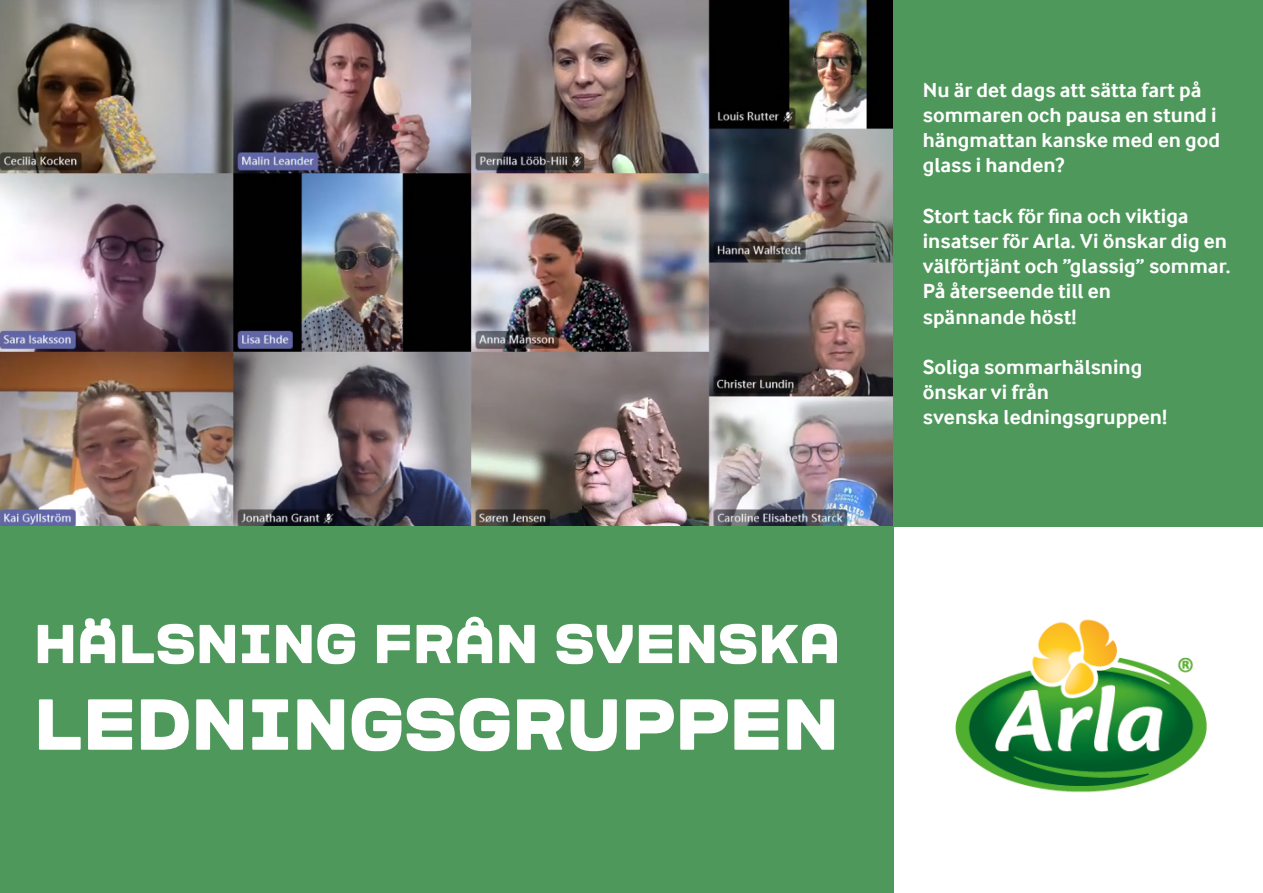
<style>
.page{position:relative;width:1263px;height:893px;background:#fff}
.page>*{position:absolute;margin:0;border:0;box-sizing:border-box;transform-origin:0 0}
.t1{font:72.15px "ARLASTRONG";color:#fff}
.t2{font:54.75px "ARLASTRONG";color:#fff}
.t3{font:700 21px/25.2px "Arla Inter Face W";color:#fff}
</style>
<div class="page">
<img style="left:0;top:0;width:894px;height:526px">
<div style="left:894px;top:0;width:369px;height:526px;background:#4e985b"></div>
<div style="left:0;top:526px;width:894px;height:367px;background:#4e985b"></div>
<img style="left:955px;top:619px;width:252px;height:174px">
<p class="t2" style="left:34px;top:617px;width:808px">HÄLSNING FRÅN SVENSKA</p>
<p class="t1" style="left:34px;top:688px;width:806px">LEDNINGSGRUPPEN</p>
<p class="t3" style="left:923px;top:77px;width:295px">Nu är det dags att sätta fart på sommaren och pausa en stund i</p>
<p class="t3" style="left:923px;top:128px;width:299px">hängmattan kanske med en god glass i handen?</p>
<p class="t3" style="left:923px;top:203px;width:309px">Stort tack för fina och viktiga insatser för Arla. Vi önskar dig en välförtjänt och ”glassig” sommar.<br>På återseende till en</p>
<p class="t3" style="left:923px;top:304px;width:155px">spännande höst!</p>
<p class="t3" style="left:923px;top:354px;width:221px">Soliga sommarhälsning</p>
<p class="t3" style="left:923px;top:380px;width:128px">önskar vi från</p>
<p class="t3" style="left:923px;top:405px;width:246px">svenska ledningsgruppen!</p>
</div>
